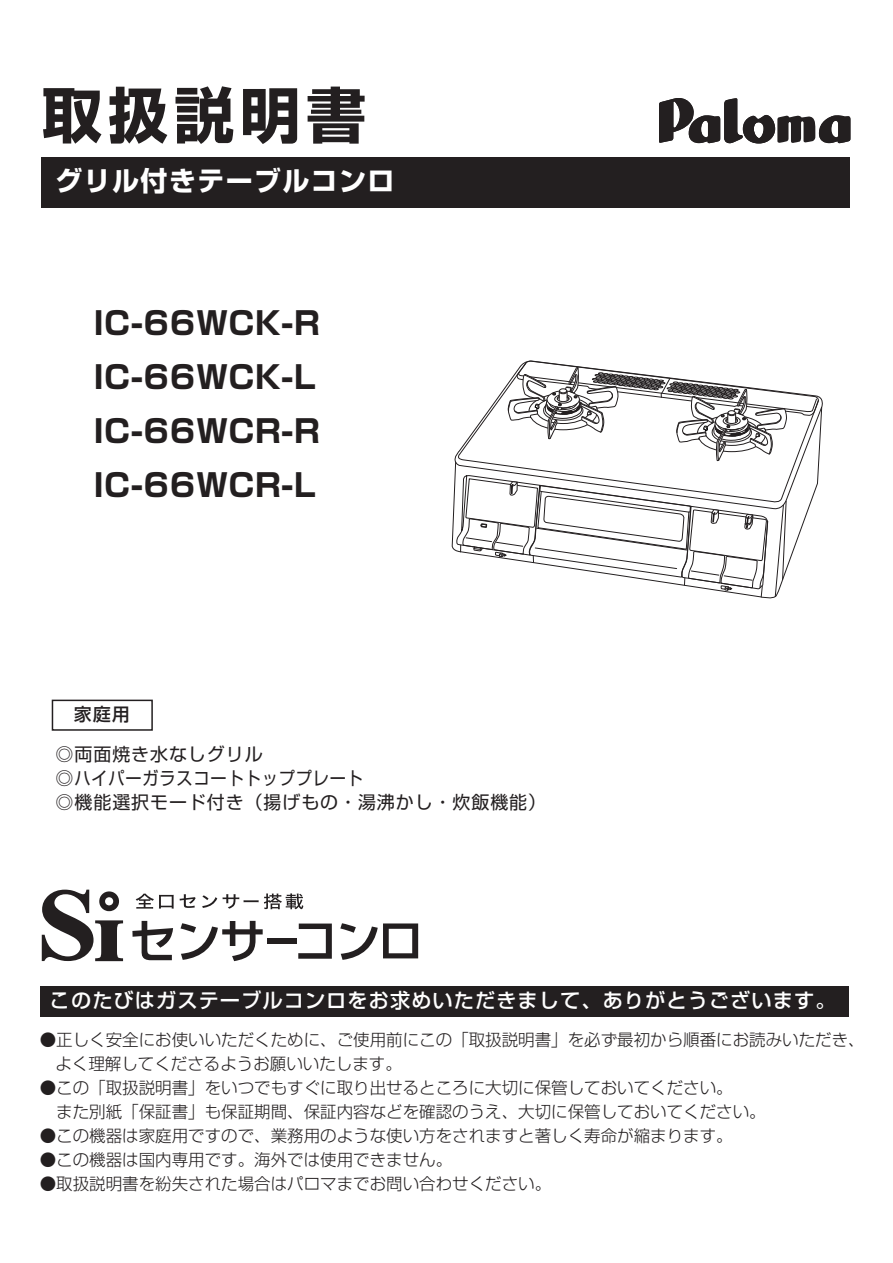
<style>
.page{position:relative;width:893px;height:1263px;background:#fff}
.page>*{position:absolute;margin:0;border:0;box-sizing:border-box;transform-origin:0 0}
.t1{font:700 60px "Shin Go Pro";letter-spacing:.1em;color:#231f20}
.t2{font:700 31.5px/54px "Shin Go Pro";letter-spacing:.025em;color:#231f20}
.t3{font:700 27px "Shin Go Pro";letter-spacing:.05em;color:#fff}
.t4{font:500 20.25px "Shin Go Pro";letter-spacing:.05em;color:#fff}
.t5{font:18px/24px "Shin Go Pro";letter-spacing:.05em;color:#231f20}
.t6{font:500 18px "Shin Go Pro";color:#231f20}
.t7{font:300 16.5px/24px "Shin Go Pro";color:#231f20}
</style>
<div class="page">
<svg style="left:451px;top:407px;width:371px;height:192px"></svg>
<svg style="left:774px;top:500px;width:13px;height:97px"></svg>
<svg style="left:508px;top:361px;width:311px;height:102px"></svg>
<svg style="left:455px;top:475px;width:313px;height:124px"></svg>
<svg style="left:136px;top:894px;width:38px;height:15px"></svg>
<svg style="left:180px;top:894px;width:16px;height:14px"></svg>
<svg style="left:202px;top:895px;width:15px;height:13px"></svg>
<svg style="left:223px;top:893px;width:80px;height:16px"></svg>
<svg style="left:132px;top:921px;width:41px;height:39px"></svg>
<svg style="left:181px;top:921px;width:82px;height:40px"></svg>
<div style="left:267px;top:938px;width:29px;height:6px;background:#231f20"></div>
<svg style="left:298px;top:923px;width:34px;height:36px"></svg>
<svg style="left:340px;top:923px;width:78px;height:37px"></svg>
<svg style="left:42px;top:890px;width:81px;height:71px"></svg>
<div style="left:52px;top:700px;width:101px;height:31px;background:#fff;border:2px solid #231f20"></div>
<svg style="left:659px;top:98px;width:191px;height:46px"></svg>
<div style="left:40px;top:986px;width:809px;height:30px;background:#231f20"></div>
<div style="left:41px;top:157px;width:809px;height:50px;background:#231f20"></div>
<h1 class="t1" style="left:42px;top:68px;width:325px">取扱説明書</h1>
<h3 class="t3" style="left:56px;top:160px;width:340px">グリル付きテーブルコンロ</h3>
<h2 class="t2" style="left:94px;top:293px;width:227px">IC-66WCK-R<br>IC-66WCK-L<br>IC-66WCR-R<br>IC-66WCR-L</h2>
<p class="t6" style="left:74px;top:700px;width:57px">家庭用</p>
<p class="t5" style="left:56px;top:739px;width:492px">◎両面焼き水なしグリル<br>◎ハイパーガラスコートトッププレート<br>◎機能選択モード付き（揚げもの・湯沸かし・炊飯機能）</p>
<p class="t4" style="left:50px;top:984px;width:787px">このたびはガステーブルコンロをお求めいただきまして、ありがとうございます。</p>
<p class="t7" style="left:55px;top:1025px;width:811px;text-indent:-16px">●正しく安全にお使いいただくために、ご使用前にこの「取扱説明書」を必ず最初から順番にお読みいただき、よく理解してくださるようお願いいたします。</p>
<p class="t7" style="left:40px;top:1073px;width:727px">●この「取扱説明書」をいつでもすぐに取り出せるところに大切に保管しておいてください。<br>　また別紙「保証書」も保証期間、保証内容などを確認のうえ、大切に保管しておいてください。</p>
<p class="t7" style="left:40px;top:1121px;width:694px">●この機器は家庭用ですので、業務用のような使い方をされますと著しく寿命が縮まります。</p>
<p class="t7" style="left:40px;top:1145px;width:414px">●この機器は国内専用です。海外では使用できません。</p>
<p class="t7" style="left:40px;top:1169px;width:513px">●取扱説明書を紛失された場合はパロマまでお問い合わせください。</p>
</div>
